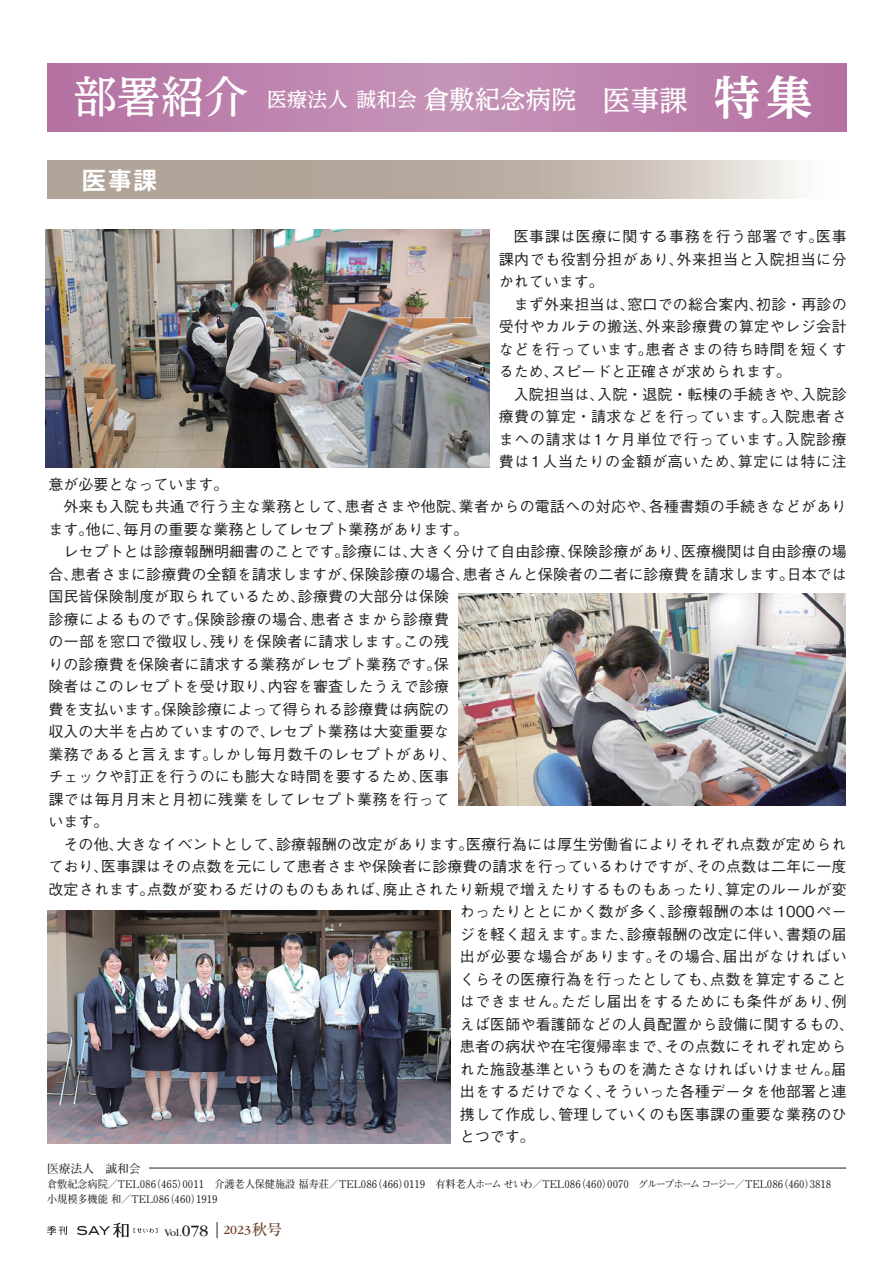
<style>
.page{position:relative;width:893px;height:1263px;background:#fff}
.page>*{position:absolute;margin:0;border:0;box-sizing:border-box;transform-origin:0 0}
.t1{font:700 46.5px "UD Reimin Pr 6 N";color:#fff}
.t2{font:500 43.8px "UD Reimin Pr 6 N";color:#fff}
.t3{font:500 28.5px "UD Reimin Pr 6 N";color:#fff}
.t4{font:500 25.5px "UD Reimin Pr 6 N";color:#fff}
.t5{font:25.5px "Midashi Go Pr 6 MB31";color:#fff}
.t6{font:500 20.25px "UD Reimin Pr 6 N";color:#fff}
.t7{font:16.5px "ITC Garamond Std";color:#231f20}
.t8{font:500 15px/22.5px "Gothic BBB Pr 6";letter-spacing:.01em;color:#231f20}
.t9{font:500 15px/22.5px "Gothic BBB Pr 6";letter-spacing:.035em;color:#231f20}
.t10{font:500 15px/22.5px "Gothic BBB Pr 6";letter-spacing:.03em;color:#231f20}
.t11{font:500 15px/22.5px "Gothic BBB Pr 6";letter-spacing:.045em;color:#231f20}
.t12{font:500 15px "Gothic BBB Pr 6";letter-spacing:.04em;color:#231f20}
.t13{font:500 14.85px "Reim Pr 6 N";color:#6b3d22}
.t14{font:12.9px "ITC Garamond Std";color:#6b3d22}
.t15{font:700 11.7px "Futo Min A101 Pr 6 N";letter-spacing:-.005em;color:#231f20}
.t16{font:700 10.65px "Futo Min A101 Pr 6 N";color:#231f20;scale:.95 1}
.t17{font:700 10.65px "Futo Min A101 Pr 6 N";letter-spacing:-.05em;color:#231f20;scale:.95 1}
.t18{font:10.65px "ITC Garamond Std";color:#231f20}
.s1{font-size:10.65px}
</style>
<div class="page">
<svg style="left:47px;top:64px;width:799px;height:68px;background:#bd82ad"></svg>
<hr style="left:149px;top:1168px;width:697px;height:1px;background:#231f20">
<img style="left:46px;top:229px;width:444px;height:238px">
<img style="left:458px;top:593px;width:388px;height:212px">
<img style="left:48px;top:910px;width:403px;height:233px">
<svg style="left:47px;top:1226px;width:20px;height:9px"></svg>
<svg style="left:77px;top:1222px;width:80px;height:15px"></svg>
<svg style="left:217px;top:1222px;width:1px;height:16px"></svg>
<h2 class="t2" style="left:73px;top:61px;width:177px">部署紹介</h2>
<h3 class="t5" style="left:82px;top:160px;width:78px">医事課</h3>
<p class="t8" style="left:48px;top:472px;width:181px">意が必要となっています。</p>
<h3 class="t3" style="left:602px;top:77px;width:87px">医事課</h3>
<h3 class="t4" style="left:424px;top:79px;width:180px">倉敷紀念病院　</h3>
<h3 class="t6" style="left:267px;top:83px;width:152px">医療法人誠和会</h3>
<h1 class="t1" style="left:714px;top:59px;width:100px">特集</h1>
<p class="t9" style="left:677px;top:224px;width:172px;text-indent:-163px">医事課は医療に関する事務を行う部署です。<br>外来担当と入院担当に分</p>
<p class="t8" style="left:816px;top:224px;width:32px">医事</p>
<p class="t9" style="left:499px;top:247px;width:187px">課内でも役割分担があり、かれています。</p>
<p class="t8" style="left:514px;top:292px;width:123px">まず外来担当は、</p>
<p class="t8" style="left:627px;top:292px;width:138px">窓口での総合案内、</p>
<p class="t8" style="left:756px;top:292px;width:92px">初診・再診の</p>
<p class="t9" style="left:646px;top:314px;width:203px">外来診療費の算定やレジ会計</p>
<p class="t9" style="left:646px;top:314px;width:203px;text-indent:-147px">受付やカルテの搬送、<br>患者さまの待ち時間を短くす</p>
<p class="t8" style="left:551px;top:337px;width:241px;text-indent:-52px">などを行っています。<br>スピードと正確さが求められます。</p>
<p class="t8" style="left:499px;top:359px;width:61px">るため、</p>
<p class="t8" style="left:597px;top:382px;width:213px">入院・退院・転棟の手続きや、</p>
<p class="t8" style="left:801px;top:382px;width:47px">入院診</p>
<p class="t8" style="left:514px;top:382px;width:92px">入院担当は、</p>
<p class="t12" style="left:499px;top:405px;width:279px">療費の算定・請求などを行っています。</p>
<p class="t8" style="left:769px;top:404px;width:79px">入院患者さ</p>
<p class="t11" style="left:738px;top:427px;width:110px;text-indent:-239px">まへの請求は1ケ月単位で行っています。<br>算定には特に注</p>
<p class="t8" style="left:785px;top:427px;width:63px">入院診療</p>
<p class="t11" style="left:499px;top:449px;width:248px">費は1人当たりの金額が高いため、</p>
<p class="t8" style="left:123px;top:494px;width:346px;text-indent:-60px">外来も入院も共通で行う主な業務として、<br>毎月の重要な業務としてレセプト業務があります。</p>
<p class="t8" style="left:649px;top:494px;width:199px">各種書類の手続きなどがあり</p>
<p class="t8" style="left:345px;top:494px;width:123px">患者さまや他院、</p>
<p class="t8" style="left:459px;top:494px;width:199px">業者からの電話への対応や、</p>
<p class="t8" style="left:86px;top:517px;width:46px">他に、</p>
<p class="t8" style="left:48px;top:517px;width:46px">ます。</p>
<p class="t8" style="left:63px;top:539px;width:288px">レセプトとは診療報酬明細書のことです。</p>
<p class="t8" style="left:410px;top:539px;width:167px">大きく分けて自由診療、</p>
<p class="t8" style="left:681px;top:539px;width:167px">医療機関は自由診療の場</p>
<p class="t8" style="left:568px;top:539px;width:122px">保険診療があり、</p>
<p class="t8" style="left:342px;top:539px;width:77px">診療には、</p>
<p class="t8" style="left:71px;top:562px;width:288px">患者さまに診療費の全額を請求しますが、</p>
<p class="t8" style="left:350px;top:562px;width:122px">保険診療の場合、</p>
<p class="t8" style="left:463px;top:562px;width:333px">患者さんと保険者の二者に診療費を請求します。</p>
<p class="t8" style="left:48px;top:562px;width:31px">合、</p>
<p class="t8" style="left:787px;top:562px;width:62px">日本では</p>
<p class="t8" style="left:48px;top:584px;width:259px">国民皆保険制度が取られているため、</p>
<p class="t8" style="left:298px;top:584px;width:153px">診療費の大部分は保険</p>
<p class="t10" style="left:195px;top:607px;width:124px">保険診療の場合、</p>
<p class="t10" style="left:310px;top:607px;width:140px">患者さまから診療費</p>
<p class="t10" style="left:48px;top:607px;width:155px">診療によるものです。</p>
<p class="t10" style="left:48px;top:629px;width:171px">の一部を窓口で徴収し、</p>
<p class="t8" style="left:48px;top:652px;width:402px">りの診療費を保険者に請求する業務がレセプト業務です保。</p>
<p class="t8" style="left:268px;top:674px;width:183px">内容を審査したうえで診療</p>
<p class="t10" style="left:210px;top:629px;width:202px">残りを保険者に請求します。</p>
<p class="t8" style="left:403px;top:629px;width:47px">この残</p>
<p class="t8" style="left:162px;top:674px;width:289px;text-indent:-113px">険者はこのレセプトを受け取り、<br>保険診療によって得られる診療費は病院の</p>
<p class="t8" style="left:48px;top:697px;width:122px">費を支払います。</p>
<p class="t8" style="left:268px;top:719px;width:183px">レセプト業務は大変重要な</p>
<p class="t10" style="left:210px;top:719px;width:248px;text-indent:-162px">収入の大半を占めていますので、<br>しかし毎月数千のレセプトがあり、</p>
<p class="t10" style="left:48px;top:742px;width:171px">業務であると言えます。</p>
<p class="t8" style="left:48px;top:764px;width:402px">チェックや訂正を行うのにも膨大な時間を要するため、<br>課では毎月月末と月初に残業をしてレセプト業務を行っています。</p>
<p class="t8" style="left:419px;top:764px;width:32px">医事</p>
<p class="t8" style="left:276px;top:832px;width:199px">診療報酬の改定があります。</p>
<p class="t8" style="left:63px;top:832px;width:62px">その他、</p>
<p class="t8" style="left:466px;top:832px;width:382px">医療行為には厚生労働省によりそれぞれ点数が定められ</p>
<p class="t8" style="left:116px;top:832px;width:169px">大きなイベントとして、</p>
<p class="t8" style="left:101px;top:854px;width:604px">医事課はその点数を元にして患者さまや保険者に診療費の請求を行っているわけですが、</p>
<p class="t8" style="left:696px;top:854px;width:152px">その点数は二年に一度</p>
<p class="t8" style="left:48px;top:854px;width:62px">ており、</p>
<p class="t8" style="left:147px;top:877px;width:245px">点数が変わるだけのものもあれば、</p>
<p class="t8" style="left:48px;top:877px;width:108px">改定されます。</p>
<p class="t8" style="left:725px;top:877px;width:123px">算定のルールが変</p>
<p class="t8" style="left:383px;top:877px;width:351px">廃止されたり新規で増えたりするものもあったり、</p>
<p class="t8" style="left:460px;top:899px;width:216px">わったりととにかく数が多く、</p>
<p class="t8" style="left:667px;top:899px;width:181px">診療報酬の本は1000ペー</p>
<p class="t8" style="left:627px;top:922px;width:168px">診療報酬の改定に伴い、</p>
<p class="t8" style="left:460px;top:922px;width:138px">ジを軽く超えます。</p>
<p class="t8" style="left:786px;top:922px;width:62px">書類の届</p>
<p class="t8" style="left:589px;top:922px;width:47px">また、</p>
<p class="t9" style="left:723px;top:944px;width:125px">届出がなければい</p>
<p class="t9" style="left:460px;top:944px;width:202px">出が必要な場合があります。</p>
<p class="t8" style="left:654px;top:944px;width:78px">その場合、</p>
<p class="t15" style="left:47px;top:1159px;width:48px">医療法人</p>
<p class="t15" style="left:105px;top:1159px;width:37px">誠和会</p>
<p class="t9" style="left:560px;top:967px;width:288px;text-indent:-100px">くらその医療行為を行ったとしても、<br>ただし届出をするためにも条件があり例、</p>
<p class="t8" style="left:710px;top:967px;width:138px">点数を算定すること</p>
<p class="t8" style="left:460px;top:989px;width:109px">はできません。</p>
<p class="t8" style="left:460px;top:1012px;width:396px">えば医師や看護師などの人員配置から設備に関するもの、</p>
<p class="t8" style="left:665px;top:1034px;width:183px">その点数にそれぞれ定めら</p>
<p class="t8" style="left:460px;top:1034px;width:214px">患者の病状や在宅復帰率まで、</p>
<p class="t8" style="left:460px;top:1057px;width:388px">れた施設基準というものを満たさなければいけません届。</p>
<p class="t8" style="left:604px;top:1079px;width:244px">そういった各種データを他部署と連</p>
<p class="t8" style="left:558px;top:1079px;width:290px;text-indent:-98px">出をするだけでなく、<br>管理していくのも医事課の重要な業務のひ</p>
<p class="t8" style="left:460px;top:1102px;width:107px">携して作成し、とつです。</p>
<p class="t16" style="left:151px;top:1175px;width:40px">（465）</p>
<p class="t16" style="left:372px;top:1175px;width:40px">（466）</p>
<p class="t16" style="left:576px;top:1175px;width:40px">（460）</p>
<p class="t16" style="left:778px;top:1175px;width:40px">)460(</p>
<p class="t16" style="left:47px;top:1175px;width:116px">倉敷紀念病院／TEL086</p>
<p class="t16" style="left:183px;top:1175px;width:206px">0011　介護老人保健施設福寿荘／TEL086</p>
<p class="t16" style="left:404px;top:1175px;width:188px">0119　有料老人ホームせいわ／TEL086</p>
<p class="t17" style="left:607px;top:1175px;width:187px">0070　グループホームコージー／TEL086</p>
<p class="t16" style="left:810px;top:1175px;width:24px">3818</p>
<p class="t16" style="left:164px;top:1190px;width:40px">)460(</p>
<p class="t16" style="left:47px;top:1190px;width:130px">小規模多機能和／TEL086</p>
<p class="t16" style="left:196px;top:1190px;width:24px">1919</p>
<p class="t7" style="left:179px;top:1222px;width:31px"><span class="s1">.</span>078</p>
<p class="t18" style="left:164px;top:1227px;width:16px">Vol</p>
<p class="t13" style="left:252px;top:1217px;width:31px">秋号</p>
<p class="t14" style="left:223px;top:1223px;width:29px">2023</p>
</div>
